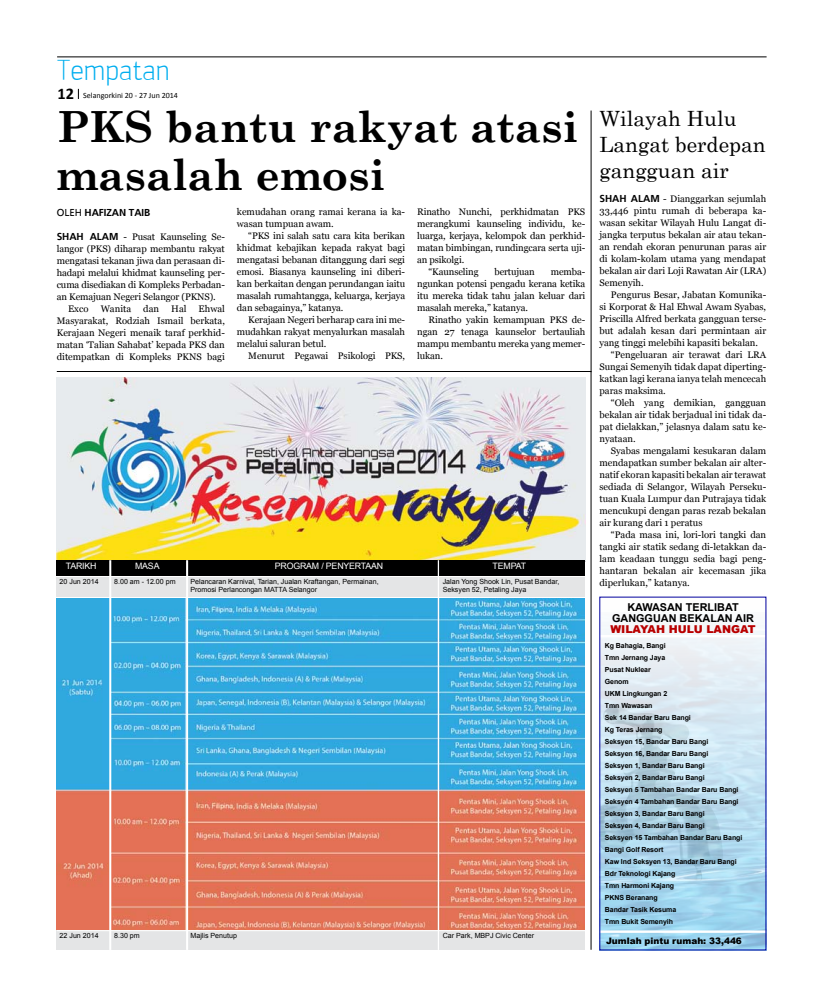
<style>
.page{position:relative;width:823px;height:1007px;background:#fff}
.page>*{position:absolute;margin:0;border:0;box-sizing:border-box;transform-origin:0 0}
.t1{font:700 43px/48px "Century Schoolbook";color:#000}
.t2{font:28px "Engel Lightltd";color:#00aeef}
.t3{font:21px/26px "Century Schoolbook";color:#000}
.t4{font:700 10.8px/10.8px "Arial";color:#000;text-align:center}
.t5{font:900 10.8px "Arial";color:#b90000}
.t6{font:700 10px "Frutiger Linotype";letter-spacing:-.01em;color:#000}
.t7{font:9.5px/12px "Georgia";color:#000;text-align:justify}
.t8{font:900 8.9px "Arial";color:#000}
.t9{font:8.8px "Arial";letter-spacing:-.02em;color:#fff}
.t10{font:8px "Calibri";color:#000}
.t11{font:7.1px/8.1px "Arial";color:#000}
.t12{font:700 7px/12px "Arial";letter-spacing:-.01em;color:#000}
.s1{font-weight:700;font-size:16.3px}
.s2{font-weight:400}
.s3{font-family:"Frutiger Linotype";font-weight:700;font-size:10px}
</style>
<div class="page">
<hr style="left:57px;top:57px;width:709px;height:1px;background:#000">
<img style="left:601px;top:625px;width:162px;height:323px">
<hr style="left:599px;top:930px;width:166px;height:2px;background:#fff">
<svg style="left:56px;top:371px;width:535px;height:578px"></svg>
<img style="left:57px;top:377px;width:528px;height:184px">
<div style="left:57px;top:577px;width:527px;height:19px;background:#e4e5e6"></div>
<div style="left:57px;top:560px;width:527px;height:16px;background:#000"></div>
<img style="left:111px;top:598px;width:473px;height:332px">
<img style="left:57px;top:598px;width:52px;height:332px">
<div style="left:57px;top:930px;width:527px;height:20px;background:#e4e5e6"></div>
<hr style="left:109px;top:560px;width:2px;height:389px;background:#fff">
<hr style="left:186px;top:560px;width:2px;height:389px;background:#fff">
<hr style="left:437px;top:560px;width:2px;height:389px;background:#fff">
<hr style="left:57px;top:930px;width:528px;height:1px;background:#fff">
<hr style="left:599px;top:635px;width:166px;height:2px;background:#fff">
<hr style="left:590px;top:110px;width:1px;height:262px;background:#000">
<h2 class="t2" style="left:57px;top:59px;width:114px">Tempatan</h2>
<p class="t10" style="left:58px;top:91px;width:122px"><span class="s1">12</span> Selangorkini 20 - 27 Jun 2014</p>
<h1 class="t1" style="left:57px;top:101px;width:523px">PKS bantu rakyat atasi masalah emosi</h1>
<h3 class="t3" style="left:599px;top:104px;width:168px">Wilayah Hulu<br>Langat berdepan gangguan air</h3>
<p class="t6" style="left:57px;top:206px;width:95px"><span class="s2">Oleh</span> HAFIZAN TAIB</p>
<p class="t7" style="left:57px;top:230px;width:169px"><span class="s3">SHAH ALAM</span> - Pusat Kaunseling Se-</p>
<p class="t7" style="left:57px;top:242px;width:169px">langor (PKS) diharap membantu rakyat</p>
<p class="t7" style="left:57px;top:254px;width:169px">mengatasi tekanan jiwa dan perasaan di-</p>
<p class="t7" style="left:57px;top:266px;width:169px">hadapi melalui khidmat kaunseling per-</p>
<p class="t7" style="left:57px;top:278px;width:169px">cuma disediakan di Kompleks Perbadan-</p>
<p class="t7" style="left:57px;top:290px;width:160px">an Kemajuan Negeri Selangor (PKNS).</p>
<p class="t7" style="left:68px;top:302px;width:22px">Exco</p>
<p class="t7" style="left:101px;top:302px;width:32px">Wanita</p>
<p class="t7" style="left:143px;top:302px;width:17px">dan</p>
<p class="t7" style="left:171px;top:302px;width:17px">Hal</p>
<p class="t7" style="left:57px;top:302px;width:169px;text-indent:142px">Ehwal Masyarakat, Rodziah Ismail berkata, Kerajaan Negeri menaik taraf perkhid&shy;matan ‘Talian Sahabat’ kepada PKS dan ditempatkan di Kompleks PKNS bagi</p>
<p class="t7" style="left:237px;top:206px;width:169px">kemudahan orang ramai kerana ia ka&shy;wasan tumpuan awam.</p>
<p class="t7" style="left:237px;top:230px;width:169px;text-indent:11px">“PKS ini salah satu cara kita berikan khidmat kebajikan kepada rakyat bagi mengatasi bebanan ditanggung dari segi emosi. Biasanya kaunseling ini diberi&shy;kan berkaitan dengan perundangan iaitu masalah rumahtangga, keluarga, kerjaya dan sebagainya,” katanya.</p>
<p class="t7" style="left:237px;top:314px;width:169px;text-indent:11px">Kerajaan Negeri berharap cara ini me&shy;mudahkan rakyat menyalurkan masalah melalui saluran betul.</p>
<p class="t7" style="left:248px;top:350px;width:158px">Menurut Pegawai Psikologi PKS,</p>
<p class="t7" style="left:417px;top:206px;width:169px">Rinatho Nunchi, perkhidmatan PKS</p>
<p class="t7" style="left:417px;top:218px;width:169px">merangkumi kaunseling individu, ke-</p>
<p class="t7" style="left:417px;top:230px;width:169px">luarga, kerjaya, kelompok dan perkhid-</p>
<p class="t7" style="left:417px;top:242px;width:169px">matan bimbingan, rundingcara serta uji-</p>
<p class="t7" style="left:417px;top:254px;width:49px">an psikolgi.</p>
<p class="t7" style="left:428px;top:266px;width:52px">“Kaunseling</p>
<p class="t7" style="left:494px;top:266px;width:42px">bertujuan</p>
<p class="t7" style="left:417px;top:266px;width:169px;text-indent:133px">memba&shy;ngunkan potensi pengadu kerana ketika itu mereka tidak tahu jalan keluar dari masalah mereka,” katanya.</p>
<p class="t7" style="left:417px;top:314px;width:169px;text-indent:11px">Rinatho yakin kemampuan PKS de&shy;ngan 27 tenaga kaunselor bertauliah mampu membantu mereka yang memer&shy;lukan.</p>
<p class="t9" style="left:66px;top:560px;width:32px">TARIKH</p>
<p class="t9" style="left:135px;top:560px;width:26px">MASA</p>
<p class="t9" style="left:275px;top:560px;width:110px">PROGRAM / PENYERTAAN</p>
<p class="t9" style="left:492px;top:560px;width:35px">TEMPAT</p>
<p class="t11" style="left:60px;top:578px;width:40px">20 Jun 2014</p>
<p class="t11" style="left:114px;top:578px;width:63px">8.00 am - 12.00 pm</p>
<p class="t11" style="left:190px;top:578px;width:189px">Pelancaran Karnival, Tarian, Jualan Kraftangan, Permainan,<br>Promosi Perlancongan MATTA Selangor</p>
<p class="t11" style="left:442px;top:578px;width:118px">Jalan Yong Shook Lin, Pusat Bandar,<br>Seksyen 52, Petaling Jaya</p>
<p class="t11" style="left:60px;top:931px;width:40px">22 Jun 2014</p>
<p class="t11" style="left:114px;top:931px;width:27px">8.30 pm</p>
<p class="t11" style="left:190px;top:931px;width:48px">Majlis Penutup</p>
<p class="t11" style="left:442px;top:931px;width:93px">Car Park, MBPJ Civic Center</p>
<p class="t7" style="left:599px;top:192px;width:168px"><span class="s3">SHAH ALAM</span> - Dianggarkan sejumlah 33,446 pintu rumah di beberapa ka&shy;wasan sekitar Wilayah Hulu Langat di&shy;jangka terputus bekalan air atau tekan&shy;an rendah ekoran penurunan paras air di kolam-kolam utama yang mendapat bekalan air dari Loji Rawatan Air (LRA)<br>Semenyih.</p>
<p class="t7" style="left:610px;top:288px;width:157px">Pengurus Besar, Jabatan Komunika-</p>
<p class="t7" style="left:599px;top:300px;width:168px">si Korporat &amp; Hal Ehwal Awam Syabas,</p>
<p class="t7" style="left:599px;top:312px;width:168px">Priscilla Alfred berkata gangguan terse-</p>
<p class="t7" style="left:599px;top:324px;width:168px">but adalah kesan dari permintaan air</p>
<p class="t7" style="left:599px;top:336px;width:160px">yang tinggi melebihi kapasiti bekalan.</p>
<p class="t7" style="left:610px;top:348px;width:157px">“Pengeluaran air terawat dari LRA</p>
<p class="t7" style="left:599px;top:360px;width:168px">Sungai Semenyih tidak dapat diperting-</p>
<p class="t7" style="left:599px;top:372px;width:168px">katkan lagi kerana ianya telah mencecah</p>
<p class="t7" style="left:599px;top:384px;width:68px">paras maksima.</p>
<p class="t7" style="left:610px;top:396px;width:157px">“Oleh yang demikian, gangguan</p>
<p class="t7" style="left:599px;top:408px;width:168px">bekalan air tidak berjadual ini tidak da-</p>
<p class="t7" style="left:599px;top:420px;width:168px">pat dielakkan,” jelasnya dalam satu ke-</p>
<p class="t7" style="left:599px;top:432px;width:38px">nyataan.</p>
<p class="t7" style="left:610px;top:444px;width:157px">Syabas mengalami kesukaran dalam</p>
<p class="t7" style="left:599px;top:456px;width:168px">mendapatkan sumber bekalan air alter-</p>
<p class="t7" style="left:599px;top:468px;width:168px">natif ekoran kapasiti bekalan air terawat</p>
<p class="t7" style="left:599px;top:480px;width:168px">sediada di Selangor, Wilayah Perseku-</p>
<p class="t7" style="left:599px;top:492px;width:168px">tuan Kuala Lumpur dan Putrajaya tidak</p>
<p class="t7" style="left:599px;top:504px;width:168px">mencukupi dengan paras rezab bekalan</p>
<p class="t7" style="left:599px;top:516px;width:104px">air kurang dari 1 peratus</p>
<p class="t7" style="left:610px;top:528px;width:157px">“Pada masa ini, lori-lori tangki dan</p>
<p class="t7" style="left:599px;top:540px;width:168px">tangki air statik sedang di-letakkan da-</p>
<p class="t7" style="left:599px;top:552px;width:168px">lam keadaan tunggu sedia bagi peng-</p>
<p class="t7" style="left:599px;top:564px;width:168px">hantaran bekalan air kecemasan jika</p>
<p class="t7" style="left:599px;top:576px;width:92px">diperlukan,” katanya.</p>
<p class="t4" style="left:611px;top:602px;width:143px">KAWASAN TERLIBAT<br>GANGGUAN BEKALAN AIR</p>
<p class="t5" style="left:610px;top:620px;width:147px">WILAYAH HULU LANGAT</p>
<p class="t12" style="left:604px;top:639px;width:139px">Kg Bahagia, Bangi<br>Tmn Jernang Jaya<br>Pusat Nuklear<br>Genom<br>UKM Lingkungan 2<br>Tmn Wawasan<br>Sek 14 Bandar Baru Bangi<br>Kg Teras Jernang<br>Seksyen 15, Bandar Baru Bangi<br>Seksyen 16, Bandar Baru Bangi<br>Seksyen 1, Bandar Baru Bangi<br>Seksyen 2, Bandar Baru Bangi<br>Seksyen 5 Tambahan Bandar Baru Bangi<br>Seksyen 4 Tambahan Bandar Baru Bangi<br>Seksyen 3, Bandar Baru Bangi<br>Seksyen 4, Bandar Baru Bangi<br>Seksyen 15 Tambahan Bandar Baru Bangi<br>Bangi Golf Resort<br>Kaw Ind Seksyen 13, Bandar Baru Bangi<br>Bdr Teknologi Kajang<br>Tmn Harmoni Kajang<br>PKNS Beranang<br>Bandar Tasik Kesuma<br>Tmn Bukit Semenyih</p>
<p class="t8" style="left:606px;top:934px;width:137px">Jumlah pintu rumah: 33,446</p>
</div>
